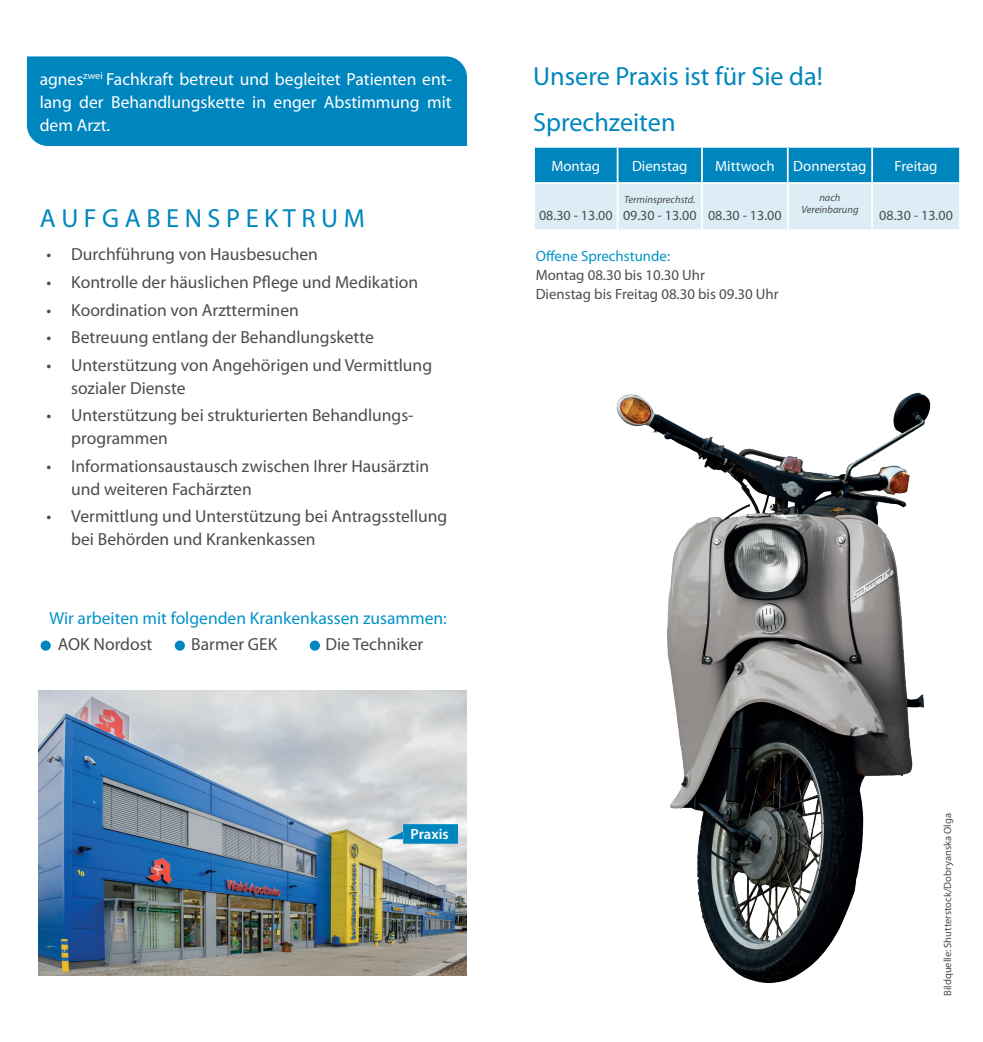
<style>
.page{position:relative;width:983px;height:1042px;background:#fff}
.page>*{position:absolute;margin:0;border:0;box-sizing:border-box;transform-origin:0 0}
.t1{font:26.25px/46.4px "Myriad Pro";color:#0086be}
.t2{font:17.5px/22.8px "Myriad Pro";color:#4b4c4d}
.t3{font:17.5px/22.8px "Myriad Pro";color:#fff;text-align:justify}
.t4{font:17.5px "Myriad Pro";color:#0093c7}
.t5{font:14.88px/19.2px "Myriad Pro";color:#4b4c4d}
.t6{font:14.88px "Myriad Pro";color:#fff}
.t7{font:14.88px "Myriad Pro";color:#0093c7}
.t8{font:600 14.88px "Myriad Pro";color:#fff}
.t9{font:14px "Myriad Pro";color:#4b4c4d}
.t10{font:10.5px "Myriad Pro";color:#4b4c4d}
.t11{font:italic 10.5px/12.6px "Myriad Pro";color:#4b4c4d;text-align:center}
</style>
<div class="page">
<div style="left:27px;top:56px;width:440px;height:90px;background:#0086be"></div>
<svg style="left:535px;top:148px;width:423px;height:81px;background:#7ec1de"></svg>
<hr style="left:616px;top:148px;width:2px;height:34px;background:#fff">
<hr style="left:701px;top:148px;width:1px;height:34px;background:#fff">
<hr style="left:786px;top:148px;width:2px;height:34px;background:#fff">
<hr style="left:871px;top:148px;width:1px;height:34px;background:#fff">
<hr style="left:533px;top:182px;width:84px;height:2px;background:#fff">
<hr style="left:617px;top:182px;width:84px;height:2px;background:#fff">
<hr style="left:616px;top:184px;width:2px;height:45px;background:#fff">
<hr style="left:701px;top:182px;width:86px;height:2px;background:#fff">
<hr style="left:701px;top:184px;width:1px;height:45px;background:#fff">
<hr style="left:787px;top:182px;width:84px;height:2px;background:#fff">
<hr style="left:786px;top:184px;width:2px;height:45px;background:#fff">
<hr style="left:871px;top:182px;width:89px;height:2px;background:#fff">
<hr style="left:871px;top:184px;width:1px;height:45px;background:#fff">
<img style="left:616px;top:392px;width:315px;height:591px">
<img style="left:39px;top:691px;width:427px;height:285px">
<svg style="left:387px;top:824px;width:71px;height:19px"></svg>
<div style="left:41px;top:640px;width:10px;height:11px;background:#0086be;border-radius:50%"></div>
<div style="left:175px;top:640px;width:10px;height:11px;background:#0086be;border-radius:50%"></div>
<div style="left:310px;top:640px;width:10px;height:11px;background:#0086be;border-radius:50%"></div>
<p class="t3" style="left:40px;top:68px;width:413px">agnes<sup>zwei</sup> Fachkraft betreut und begleitet Patienten ent&shy;lang der Behandlungskette in enger Abstimmung mit dem Arzt.</p>
<h1 class="t1" style="left:40px;top:195px;width:326px">A U F G A B E N S P E K T R U M</h1>
<p class="t2" style="left:46px;top:243px;width:273px">• Durchführung von Hausbesuchen</p>
<p class="t2" style="left:46px;top:270px;width:373px">• Kontrolle der häuslichen Pflege und Medikation</p>
<p class="t2" style="left:46px;top:298px;width:254px">• Koordination von Arztterminen</p>
<p class="t2" style="left:46px;top:326px;width:329px">• Betreuung entlang der Behandlungskette</p>
<p class="t2" style="left:71px;top:353px;width:362px;text-indent:-25px">• Unterstützung von Angehörigen und Vermittlung sozialer Dienste</p>
<p class="t2" style="left:71px;top:404px;width:344px;text-indent:-25px">• Unterstützung bei strukturierten Behandlungs&shy;programmen</p>
<p class="t2" style="left:71px;top:454px;width:359px;text-indent:-25px">• Informationsaustausch zwischen Ihrer Hausärztin und weiteren Fachärzten</p>
<p class="t2" style="left:71px;top:505px;width:377px;text-indent:-25px">• Vermittlung und Unterstützung bei Antragsstellung bei Behörden und Krankenkassen</p>
<p class="t4" style="left:50px;top:608px;width:399px">Wir arbeiten mit folgenden Krankenkassen zusammen:</p>
<p class="t2" style="left:58px;top:633px;width:96px">AOK Nordost</p>
<p class="t2" style="left:191px;top:633px;width:87px">Barmer GEK</p>
<p class="t2" style="left:325px;top:633px;width:99px">Die Techniker</p>
<p class="t8" style="left:410px;top:824px;width:40px">Praxis</p>
<h1 class="t1" style="left:533px;top:52px;width:291px">Unsere Praxis ist für Sie da!<br>Sprechzeiten</h1>
<p class="t6" style="left:551px;top:156px;width:50px">Montag</p>
<p class="t6" style="left:632px;top:156px;width:57px">Dienstag</p>
<p class="t6" style="left:715px;top:156px;width:61px">Mittwoch</p>
<p class="t6" style="left:793px;top:156px;width:75px">Donnerstag</p>
<p class="t6" style="left:894px;top:156px;width:44px">Freitag</p>
<p class="t9" style="left:539px;top:207px;width:75px">08.30 - 13.00</p>
<p class="t11" style="left:801px;top:191px;width:59px">nach<br>Vereinbarung</p>
<p class="t11" style="left:624px;top:193px;width:73px">Terminsprechstd.</p>
<p class="t9" style="left:623px;top:207px;width:160px">09.30 - 13.00 08.30 - 13.00</p>
<p class="t9" style="left:879px;top:207px;width:75px">08.30 - 13.00</p>
<p class="t7" style="left:535px;top:247px;width:136px">Offene Sprechstunde:</p>
<p class="t5" style="left:535px;top:265px;width:244px">Montag 08.30 bis 10.30 Uhr<br>Dienstag bis Freitag 08.30 bis 09.30 Uhr</p>
<p class="t10" style="left:940px;top:996px;width:184px;rotate:-90deg">Bildquelle: Shutterstock/Dobryanska Olga</p>
</div>
